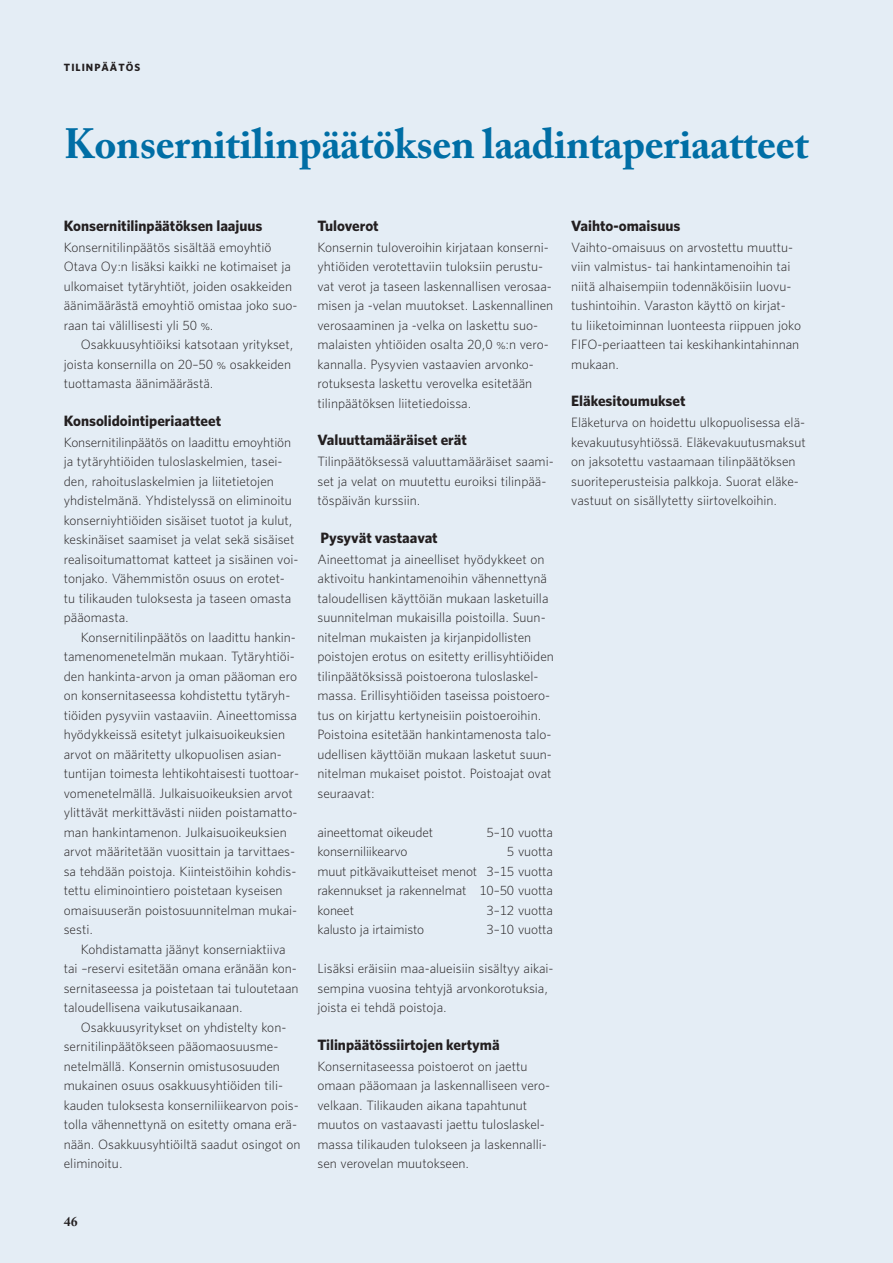
<style>
.page{position:relative;width:893px;height:1263px;background:#e4edf5}
.page>*{position:absolute;margin:0;border:0;box-sizing:border-box;transform-origin:0 0}
._01_Otsikko{font:700 42px "Adobe Caslon Pro";letter-spacing:-.005em;color:#006ea5}
._05_Väliotsikko{font:700 15px "Whitney";color:#231f20}
._04_Teksti_ei_sis{font:300 13.5px/19.5px "Whitney";color:#231f20}
._04_Teksti{font:300 13.5px/19.5px "Whitney";color:#231f20}
.t1{font:700 13.5px "Adobe Caslon Pro";color:#231f20}
.t2{font:700 10.5px "Whitney";letter-spacing:.1em;color:#231f20}
</style>
<div class="page">
<p class="t2" style="left:64px;top:61px;width:78px">TILINPÄÄTÖS</p>
<p class="_01_Otsikko" style="left:64px;top:119px;width:746px">Konsernitilinpäätöksen laadintaperiaatteet</p>
<p class="_05_Väliotsikko" style="left:64px;top:216px;width:200px">Konsernitilinpäätöksen laajuus</p>
<p class="_04_Teksti_ei_sis" style="left:64px;top:237px;width:235px">Konsernitilinpäätös sisältää emoyhtiö Otava Oy:n lisäksi kaikki ne kotimaiset ja ulkomaiset tytäryhtiöt, joiden osakkeiden äänimäärästä emoyhtiö omistaa joko suo&shy;raan tai välillisesti yli 50 %.</p>
<p class="_04_Teksti" style="left:64px;top:334px;width:231px;text-indent:17px">Osakkuusyhtiöiksi katsotaan yritykset, joista konsernilla on 20–50 % osakkeiden tuottamasta äänimäärästä.</p>
<p class="_05_Väliotsikko" style="left:64px;top:411px;width:159px">Konsolidointiperiaatteet</p>
<p class="_04_Teksti_ei_sis" style="left:64px;top:432px;width:236px">Konsernitilinpäätös on laadittu emoyhtiön ja tytäryhtiöiden tuloslaskelmien, tasei&shy;den, rahoituslaskelmien ja liitetietojen yhdistelmänä. Yhdistelyssä on eliminoitu konserniyhtiöiden sisäiset tuotot ja kulut, keskinäiset saamiset ja velat sekä sisäiset realisoitumattomat katteet ja sisäinen voi&shy;tonjako. Vähemmistön osuus on erotet&shy;tu tilikauden tuloksesta ja taseen omasta pääomasta.</p>
<p class="_04_Teksti" style="left:64px;top:627px;width:237px;text-indent:17px">Konsernitilinpäätös on laadittu hankin&shy;tamenomenetelmän mukaan. Tytäryhtiöi&shy;den hankinta-arvon ja oman pääoman ero on konsernitaseessa kohdistettu tytäryh&shy;tiöiden pysyviin vastaaviin. Aineettomissa hyödykkeissä esitetyt julkaisuoikeuksien arvot on määritetty ulkopuolisen asian&shy;tuntijan toimesta lehtikohtaisesti tuottoar&shy;vomenetelmällä. Julkaisuoikeuksien arvot ylittävät merkittävästi niiden poistamatto&shy;man hankintamenon. Julkaisuoikeuksien arvot määritetään vuosittain ja tarvittaes&shy;sa tehdään poistoja. Kiinteistöihin kohdis&shy;tettu eliminointiero poistetaan kyseisen omaisuuserän poistosuunnitelman mukai&shy;sesti.</p>
<p class="_04_Teksti" style="left:64px;top:939px;width:236px;text-indent:17px">Kohdistamatta jäänyt konserniaktiiva tai –reservi esitetään omana eränään kon&shy;sernitaseessa ja poistetaan tai tuloutetaan taloudellisena vaikutusaikanaan.</p>
<p class="_04_Teksti" style="left:64px;top:1017px;width:238px;text-indent:17px">Osakkuusyritykset on yhdistelty kon&shy;sernitilinpäätökseen pääomaosuusme&shy;netelmällä. Konsernin omistusosuuden mukainen osuus osakkuusyhtiöiden tili&shy;kauden tuloksesta konserniliikearvon pois&shy;tolla vähennettynä on esitetty omana erä&shy;nään. Osakkuusyhtiöiltä saadut osingot on eliminoitu.</p>
<p class="_05_Väliotsikko" style="left:317px;top:216px;width:63px">Tuloverot</p>
<p class="_04_Teksti_ei_sis" style="left:317px;top:237px;width:237px">Konsernin tuloveroihin kirjataan konserni&shy;yhtiöiden verotettaviin tuloksiin perustu&shy;vat verot ja taseen laskennallisen verosaa&shy;misen ja -velan muutokset. Laskennallinen verosaaminen ja -velka on laskettu suo&shy;malaisten yhtiöiden osalta 20,0 %:n vero&shy;kannalla. Pysyvien vastaavien arvonko&shy;rotuksesta laskettu verovelka esitetään tilinpäätöksen liitetiedoissa.</p>
<p class="_05_Väliotsikko" style="left:317px;top:431px;width:151px">Valuuttamääräiset erät</p>
<p class="_04_Teksti_ei_sis" style="left:317px;top:451px;width:238px">Tilinpäätöksessä valuuttamääräiset saami&shy;set ja velat on muutettu euroiksi tilinpää&shy;töspäivän kurssiin.</p>
<p class="_05_Väliotsikko" style="left:321px;top:528px;width:119px">Pysyvät vastaavat</p>
<p class="_04_Teksti_ei_sis" style="left:317px;top:549px;width:238px">Aineettomat ja aineelliset hyödykkeet on aktivoitu hankintamenoihin vähennettynä taloudellisen käyttöiän mukaan lasketuilla suunnitelman mukaisilla poistoilla. Suun&shy;nitelman mukaisten ja kirjanpidollisten poistojen erotus on esitetty erillisyhtiöiden tilinpäätöksissä poistoerona tuloslaskel&shy;massa. Erillisyhtiöiden taseissa poistoero&shy;tus on kirjattu kertyneisiin poistoeroihin.<br>Poistoina esitetään hankintamenosta talo&shy;udellisen käyttöiän mukaan lasketut suun&shy;nitelman mukaiset poistot. Poistoajat ovat seuraavat:</p>
<p class="_04_Teksti_ei_sis" style="left:317px;top:822px;width:117px">aineettomat oikeudet</p>
<p class="_04_Teksti_ei_sis" style="left:486px;top:822px;width:68px">5–10 vuotta</p>
<p class="_04_Teksti_ei_sis" style="left:317px;top:841px;width:92px">konserniliikearvo</p>
<p class="_04_Teksti_ei_sis" style="left:507px;top:841px;width:48px">5 vuotta</p>
<p class="_04_Teksti_ei_sis" style="left:317px;top:861px;width:237px">muut pitkävaikutteiset menot 3–15 vuotta</p>
<p class="_04_Teksti_ei_sis" style="left:317px;top:880px;width:237px">rakennukset ja rakennelmat 10–50 vuotta</p>
<p class="_04_Teksti_ei_sis" style="left:317px;top:900px;width:38px">koneet</p>
<p class="_04_Teksti_ei_sis" style="left:486px;top:900px;width:68px">3–12 vuotta</p>
<p class="_04_Teksti_ei_sis" style="left:317px;top:919px;width:108px">kalusto ja irtaimisto</p>
<p class="_04_Teksti_ei_sis" style="left:486px;top:919px;width:68px">3–10 vuotta</p>
<p class="_04_Teksti_ei_sis" style="left:317px;top:958px;width:238px">Lisäksi eräisiin maa-alueisiin sisältyy aikai&shy;sempina vuosina tehtyjä arvonkorotuksia, joista ei tehdä poistoja.</p>
<p class="_05_Väliotsikko" style="left:317px;top:1035px;width:184px">Tilinpäätössiirtojen kertymä</p>
<p class="_04_Teksti_ei_sis" style="left:317px;top:1056px;width:234px">Konsernitaseessa poistoerot on jaettu omaan pääomaan ja laskennalliseen vero&shy;velkaan. Tilikauden aikana tapahtunut muutos on vastaavasti jaettu tuloslaskel&shy;massa tilikauden tulokseen ja laskennalli&shy;sen verovelan muutokseen.</p>
<p class="_05_Väliotsikko" style="left:571px;top:216px;width:111px">Vaihto-omaisuus</p>
<p class="_04_Teksti_ei_sis" style="left:571px;top:237px;width:231px">Vaihto-omaisuus on arvostettu muuttu&shy;viin valmistus- tai hankintamenoihin tai niitä alhaisempiin todennäköisiin luovu&shy;tushintoihin. Varaston käyttö on kirjat-<br>tu liiketoiminnan luonteesta riippuen joko FIFO-periaatteen tai keskihankintahinnan mukaan.</p>
<p class="_05_Väliotsikko" style="left:571px;top:392px;width:116px">Eläkesitoumukset</p>
<p class="_04_Teksti_ei_sis" style="left:571px;top:412px;width:236px">Eläketurva on hoidettu ulkopuolisessa elä&shy;kevakuutusyhtiössä. Eläkevakuutusmaksut on jaksotettu vastaamaan tilinpäätöksen suoriteperusteisia palkkoja. Suorat eläke&shy;vastuut on sisällytetty siirtovelkoihin.</p>
<p class="t1" style="left:64px;top:1214px;width:15px">46</p>
</div>
